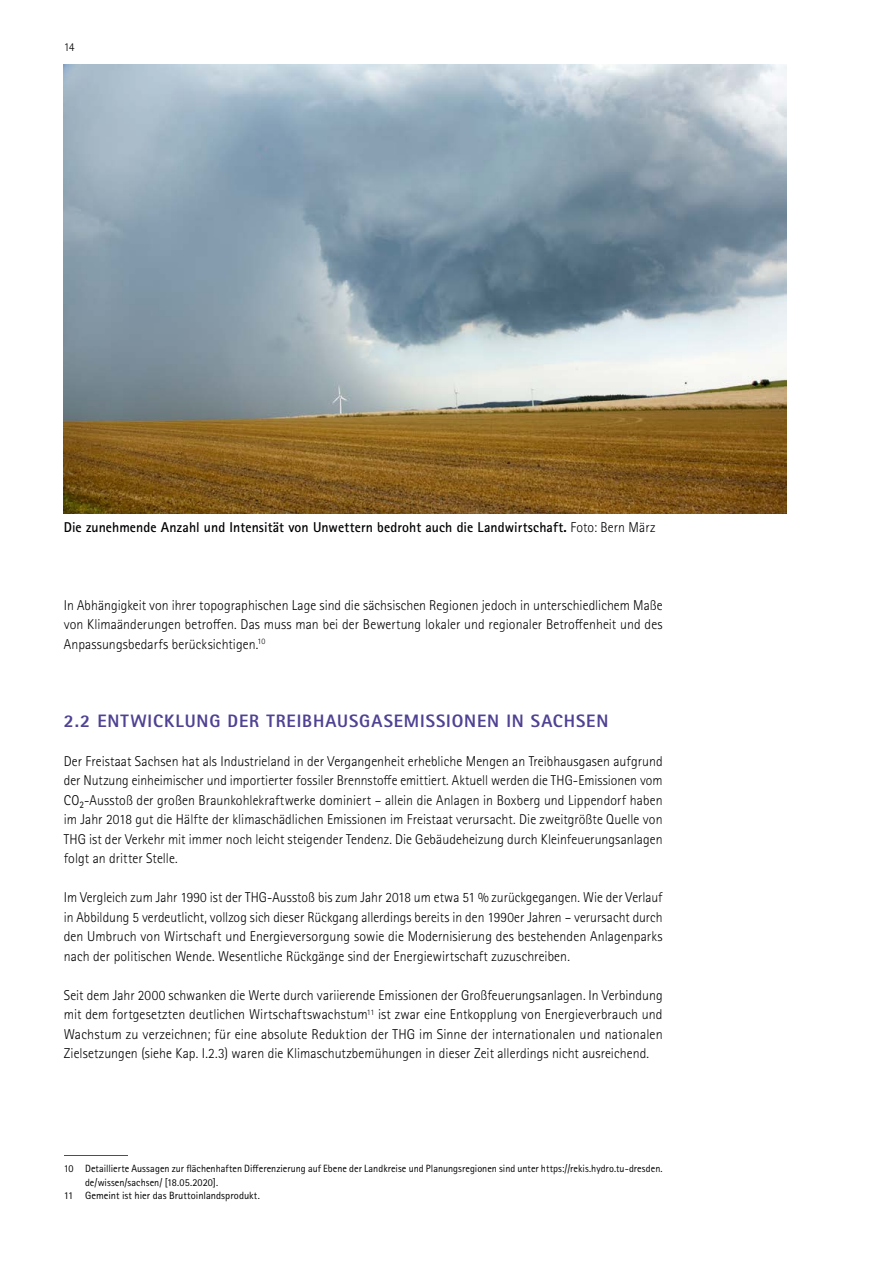
<style>
.page{position:relative;width:893px;height:1263px;background:#fff}
.page>*{position:absolute;margin:0;border:0;box-sizing:border-box;transform-origin:0 0}
.p_fließtext{font:800 18px "Rotis Sans Serif Pro";letter-spacing:.05em;color:#504193}
.p_fließtext-2{font:300 14.25px/19.5px "Rotis Sans Serif Pro";letter-spacing:.005em;color:#000;text-align:justify}
.p_fließtext-3{font:300 14.25px/19.5px "Rotis Sans Serif Pro";letter-spacing:.005em;color:#000;text-align:justify;scale:.96 1}
.t1{font:700 14.25px "Rotis Sans Serif Pro";letter-spacing:.005em;color:#000}
.t2{font:300 12px "Rotis Sans Serif Pro";color:#000}
.p_fließtext-4{font:10.5px/13.5px "Rotis Sans Serif Pro";color:#000}
.t3{font:300 8.25px "Rotis Sans Serif Pro";color:#000}
.s1{font-weight:300}
</style>
<div class="page">
<img style="left:64px;top:65px;width:723px;height:448px">
<hr style="left:64px;top:1155px;width:64px;height:1px;background:#504193">
<p class="t2" style="left:64px;top:40px;width:12px">14</p>
<p class="t1" style="left:64px;top:518px;width:593px">Die zunehmende Anzahl und Intensität von Unwettern bedroht auch die Landwirtschaft. <span class="s1">Foto: Bern März</span></p>
<p class="p_fließtext-2" style="left:64px;top:595px;width:600px">In Abhängigkeit von ihrer topographischen Lage sind die sächsischen Regionen jedoch in unterschiedlichem Maße von Klimaänderungen betroffen. Das muss man bei der Bewertung lokaler und regionaler Betroffenheit und des Anpassungsbedarfs berücksichtigen.</p>
<p class="t3" style="left:258px;top:637px;width:9px">10</p>
<p class="p_fließtext" style="left:64px;top:709px;width:546px">2.2 ENTWICKLUNG DER TREIBHAUSGASEMISSIONEN IN SACHSEN</p>
<p class="p_fließtext-2" style="left:64px;top:751px;width:600px">Der Freistaat Sachsen hat als Industrieland in der Vergangenheit erhebliche Mengen an Treibhausgasen aufgrund der Nutzung einheimischer und importierter fossiler Brennstoffe emittiert. Aktuell werden die THG-Emissionen vom CO₂-Ausstoß der großen Braunkohlekraftwerke dominiert – allein die Anlagen in Boxberg und Lippendorf haben im Jahr 2018 gut die Hälfte der klimaschädlichen Emissionen im Freistaat verursacht. Die zweitgrößte Quelle von THG ist der Verkehr mit immer noch leicht steigender Tendenz. Die Gebäudeheizung durch Kleinfeuerungsanlagen folgt an dritter Stelle.</p>
<p class="p_fließtext-3" style="left:64px;top:888px;width:625px">Im Vergleich zum Jahr 1990 ist der THG-Ausstoß bis zum Jahr 2018 um etwa 51 % zurückgegangen. Wie der Verlauf in Abbildung 5 verdeutlicht, vollzog sich dieser Rückgang allerdings bereits in den 1990er Jahren – verursacht durch den Umbruch von Wirtschaft und Energieversorgung sowie die Modernisierung des bestehenden Anlagenparks nach der politischen Wende. Wesentliche Rückgänge sind der Energiewirtschaft zuzuschreiben.</p>
<p class="p_fließtext-2" style="left:64px;top:985px;width:600px">Seit dem Jahr 2000 schwanken die Werte durch variierende Emissionen der Großfeuerungsanlagen. In Verbindung mit dem fortgesetzten deutlichen Wirtschaftswachstum<sup>11</sup> ist zwar eine Entkopplung von Energieverbrauch und Wachstum zu verzeichnen; für eine absolute Reduktion der THG im Sinne der internationalen und nationalen Zielsetzungen (siehe Kap. I.2.3) waren die Klimaschutzbemühungen in dieser Zeit allerdings nicht ausreichend.</p>
<p class="p_fließtext-4" style="left:85px;top:1162px;width:579px;text-indent:-21px">10 Detaillierte Aussagen zur flächenhaften Differenzierung auf Ebene der Landkreise und Planungsregionen sind unter https://rekis.hydro.tu-dresden. de/wissen/sachsen/ [18.05.2020].</p>
<p class="p_fließtext-4" style="left:64px;top:1189px;width:198px">11 Gemeint ist hier das Bruttoinlandsprodukt.</p>
</div>
